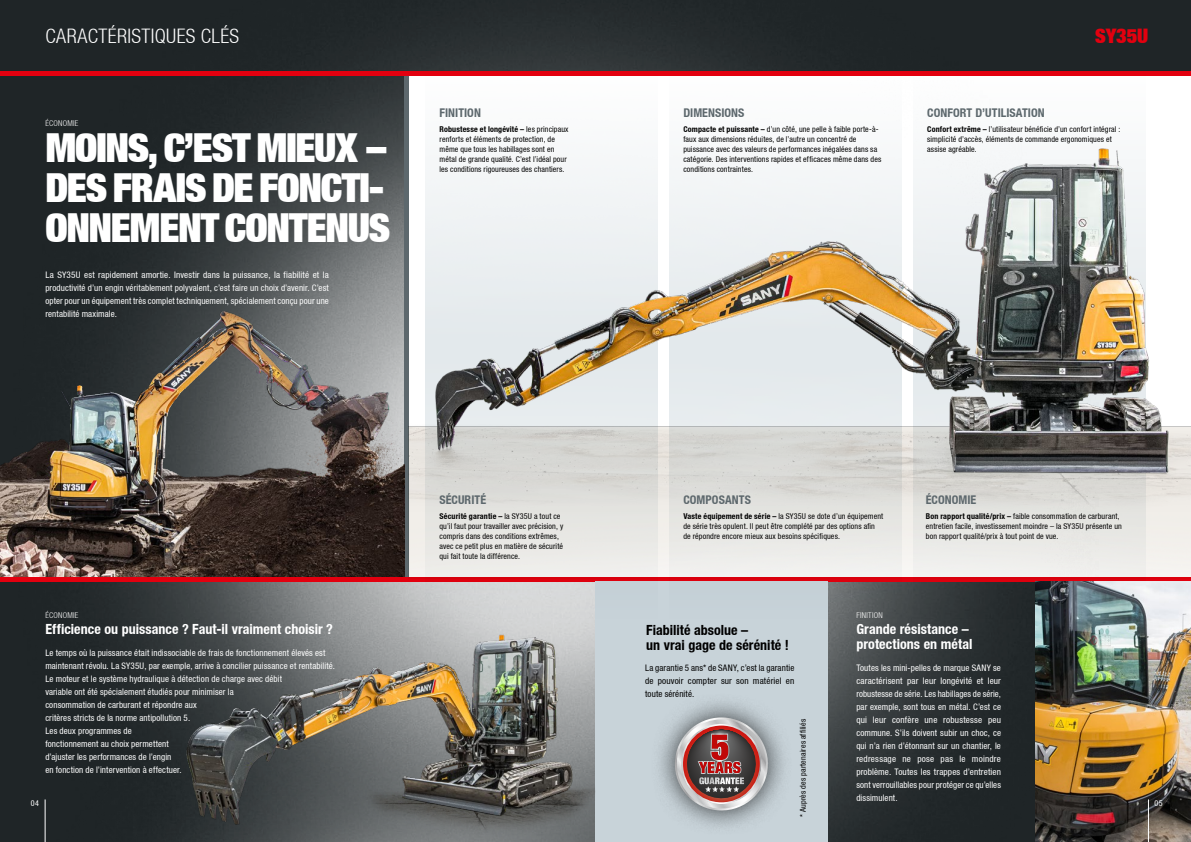
<style>
.page{position:relative;width:1191px;height:842px;background:#fff}
.page>*{position:absolute;margin:0;border:0;box-sizing:border-box;transform-origin:0 0}
.t1{font:900 40px/40px "Context Reprise Extra Black S Si Extra";letter-spacing:-.03em;color:#fff}
.t2{font:700 20px "Context Reprise Light Cond S Si";letter-spacing:.02em;color:#fff}
.t3{font:900 20px "Context Reprise Extra Black S Si Extra";letter-spacing:-.005em;color:#e3000f}
.t4{font:700 condensed 14px/15px "Context Reprise Condensed S Si";letter-spacing:.005em;color:#fff}
.t5{font:700 condensed 14px/15px "Context Reprise Condensed S Si";letter-spacing:.005em;color:#000}
.t6{font:700 condensed 12px "Context Reprise Condensed S Si";letter-spacing:.005em;color:#5d686d}
.t7{font:9px/13px "Context Reprise Condensed S Si Condensed";letter-spacing:.01em;color:#fff;text-align:justify}
.t8{font:9px/13px "Context Reprise Condensed S Si Condensed";letter-spacing:.015em;color:#000;text-align:justify}
.t9{font:8px/10px "Context Reprise Condensed S Si Condensed";letter-spacing:.015em;color:#000}
.t10{font:700 condensed 8px "Context Reprise Condensed S Si";letter-spacing:.02em;color:#000}
.t11{font:700 8px "Context Reprise Light Cond S Si";letter-spacing:.03em;color:#fff}
.t12{font:8px "Context Reprise Condensed S Si Condensed";color:#fff}
.s1{font-family:"Context Reprise Condensed S Si Condensed";font-weight:400;font-stretch:normal}
.s2{font-family:"Context Reprise Condensed S Si";font-weight:700;font-stretch:condensed}
</style>
<div class="page">
<img style="left:0;top:0;width:1191px;height:842px">
<hr style="left:404px;top:75px;width:4px;height:502px;background:#5d686d">
<img style="left:0;top:581px;width:974px;height:261px">
<hr style="left:0;top:71px;width:595px;height:4px;background:#e3000f">
<hr style="left:595px;top:71px;width:596px;height:4px;background:#e3000f">
<hr style="left:0;top:577px;width:1191px;height:4px;background:#e3000f">
<div style="left:595px;top:581px;width:233px;height:261px;background:#c8d3d9"></div>
<div style="left:650px;top:692px;width:143px;height:143px;background:#000;opacity:.75"></div>
<svg style="left:671px;top:717px;width:100px;height:97px;background:#9a8383"></svg>
<img style="left:408px;top:86px;width:783px;height:492px">
<svg style="left:425px;top:75px;width:233px;height:504px"></svg>
<svg style="left:669px;top:75px;width:232px;height:546px"></svg>
<svg style="left:913px;top:75px;width:232px;height:546px"></svg>
<img style="left:408px;top:141px;width:783px;height:386px">
<img style="left:1035px;top:581px;width:156px;height:261px">
<img style="left:149px;top:578px;width:446px;height:264px">
<img style="left:0;top:306px;width:404px;height:271px">
<hr style="left:45px;top:799px;width:1px;height:43px;background:#fff">
<hr style="left:1148px;top:799px;width:1px;height:43px;background:#fff">
<h2 class="t2" style="left:45px;top:24px;width:195px">CARACTÉRISTIQUES CLÉS</h2>
<h2 class="t3" style="left:1095px;top:22px;width:55px">SY35U</h2>
<p class="t11" style="left:45px;top:119px;width:35px">ÉCONOMIE</p>
<h1 class="t1" style="left:45px;top:126px;width:346px">MOINS, C’EST MIEUX –<br>DES FRAIS DE FONCTI-<br>ONNEMENT CONTENUS</h1>
<p class="t7" style="left:45px;top:268px;width:285px">La SY35U est rapidement amortie. Investir dans la puissance, la fiabilité et la productivité d’un engin véritablement polyvalent, c’est faire un choix d’avenir. C’est opter pour un équipement très complet techniquement, spécialement conçu pour une rentabilité maximale.</p>
<h3 class="t6" style="left:439px;top:105px;width:43px">FINITION</h3>
<p class="t10" style="left:439px;top:124px;width:130px">Robustesse et longévité – <span class="s1">les principaux</span></p>
<p class="t9" style="left:439px;top:134px;width:129px">renforts et éléments de protection, de même que tous les habillages sont en métal de grande qualité. C’est l’idéal pour les conditions rigoureuses des chantiers.</p>
<p class="t11" style="left:45px;top:610px;width:35px">ÉCONOMIE</p>
<h3 class="t6" style="left:439px;top:492px;width:48px">SÉCURITÉ</h3>
<p class="t10" style="left:439px;top:511px;width:122px">Sécurité garantie – <span class="s1">la SY35U a tout ce</span></p>
<p class="t9" style="left:439px;top:521px;width:125px">qu’il faut pour travailler avec précision, y compris dans des conditions extrêmes, avec ce petit plus en matière de sécurité qui fait toute la différence.</p>
<h3 class="t6" style="left:683px;top:105px;width:62px">DIMENSIONS</h3>
<p class="t9" style="left:683px;top:124px;width:199px"><span class="s2">Compacte et puissante –</span> d’un côté, une pelle à faible porte-à&shy;faux aux dimensions réduites, de l’autre un concentré de puissance avec des valeurs de performances inégalées dans sa catégorie. Des interventions rapides et efficaces même dans des conditions contraintes.</p>
<h3 class="t6" style="left:927px;top:105px;width:119px">CONFORT D’UTILISATION</h3>
<p class="t9" style="left:927px;top:124px;width:195px"><span class="s2">Confort extrême –</span> l’utilisateur bénéficie d’un confort intégral : simplicité d’accès, éléments de commande ergonomiques et assise agréable.</p>
<h3 class="t6" style="left:683px;top:492px;width:69px">COMPOSANTS</h3>
<p class="t9" style="left:683px;top:511px;width:201px"><span class="s2">Vaste équipement de série –</span> la SY35U se dote d’un équipement de série très opulent. Il peut être complété par des options afin de répondre encore mieux aux besoins spécifiques.</p>
<p class="t11" style="left:856px;top:611px;width:28px">FINITION</p>
<h3 class="t6" style="left:926px;top:492px;width:52px">ÉCONOMIE</h3>
<p class="t9" style="left:926px;top:511px;width:197px"><span class="s2">Bon rapport qualité/prix –</span> faible consommation de carburant, entretien facile, investissement moindre – la SY35U présente un bon rapport qualité/prix à tout point de vue.</p>
<h3 class="t4" style="left:856px;top:622px;width:118px">Grande résistance – protections en métal</h3>
<h3 class="t4" style="left:45px;top:622px;width:289px">Efficience ou puissance ? Faut-il vraiment choisir ?</h3>
<h3 class="t5" style="left:646px;top:622px;width:144px">Fiabilité absolue –<br>un vrai gage de sérénité !</h3>
<p class="t7" style="left:45px;top:646px;width:291px;text-align:left">Le temps où la puissance était indissociable de frais de fonctionnement élevés est maintenant révolu. La SY35U, par exemple, arrive à concilier puissance et rentabilité.<br>Le moteur et le système hydraulique à détection de charge avec débit<br>variable ont été spécialement étudiés pour minimiser la<br>consommation de carburant et répondre aux<br>critères stricts de la norme antipollution 5.<br>Les deux programmes de<br>fonctionnement au choix permettent<br>d’ajuster les performances de l’engin<br>en fonction de l’intervention à effectuer.</p>
<p class="t8" style="left:645px;top:661px;width:151px">La garantie 5 ans* de SANY, c’est la garantie de pouvoir compter sur son matériel en toute sérénité.</p>
<p class="t7" style="left:856px;top:661px;width:146px">Toutes les mini-pelles de marque SANY se caractérisent par leur longévité et leur robustesse de série. Les habillages de série, par exemple, sont tous en métal. C’est ce qui leur confère une robustesse peu commune. S’ils doivent subir un choc, ce qui n’a rien d’étonnant sur un chantier, le redressage ne pose pas le moindre problème. Toutes les trappes d’entretien sont verrouillables pour protéger ce qu’elles dissimulent.</p>
<p class="t9" style="left:798px;top:817px;width:99px;rotate:-90deg">* Auprès des partenaires affiliés</p>
<p class="t12" style="left:31px;top:798px;width:10px">04</p>
<p class="t12" style="left:1154px;top:798px;width:9px">05</p>
</div>
